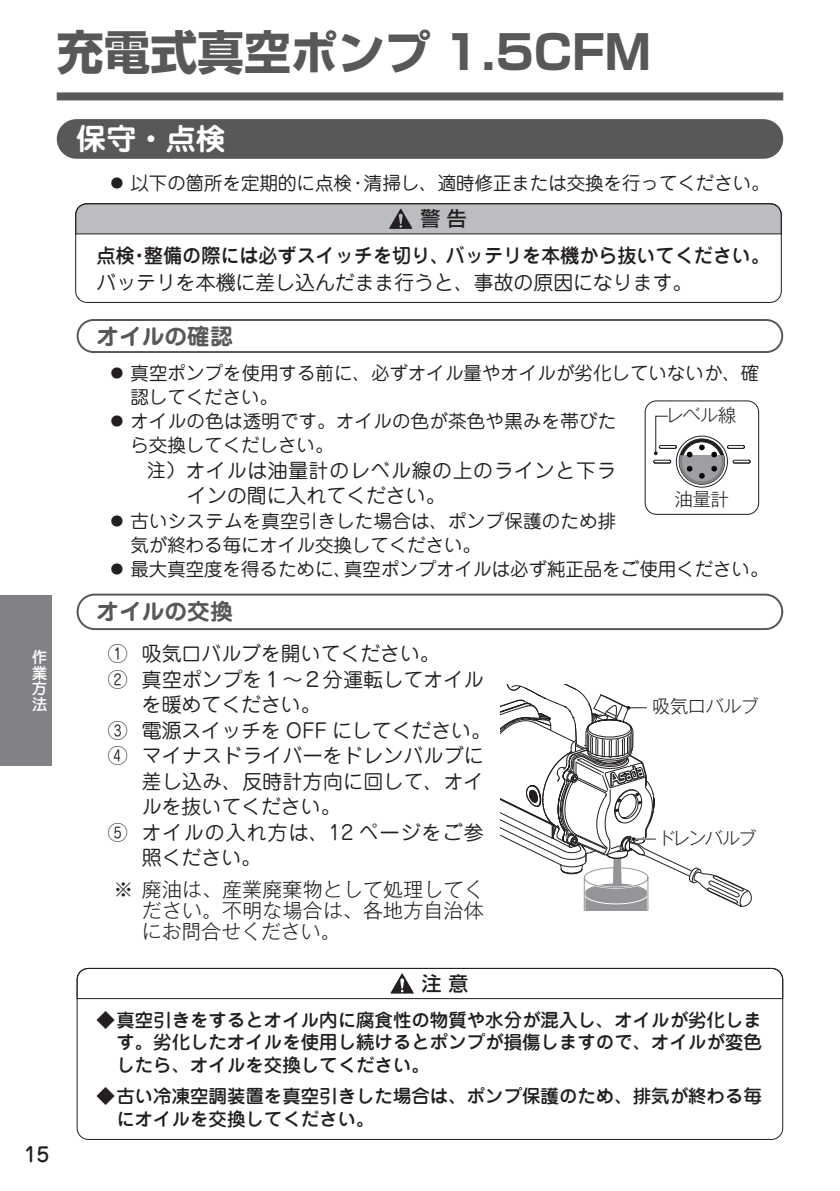
<style>
.page{position:relative;width:840px;height:1191px;background:#fff}
.page>*{position:absolute;margin:0;border:0;box-sizing:border-box;transform-origin:0 0}
.t1{font:700 46.8px "Shin Go Pro";color:#57585a}
.t2{font:700 29.8px "Jun 501 Pro";color:#fff}
.t3{font:700 22.6px "Jun 501 Pro";color:#57585a}
.t4{font:19.8px "Jun 201 Pro";color:#231f20}
.t5{font:300 19.8px/21.2px "Gothic MB101 Pro";letter-spacing:.015em;color:#231f20;text-align:justify}
.t6{font:19.8px/25.6px "Jun 201 Pro";letter-spacing:.035em;color:#231f20}
.t7{font:500 19.8px "Jun 34 Pro";color:#231f20;scale:.96 1}
.t8{font:19.8px "Jun 201 Pro";letter-spacing:.055em;color:#231f20}
.t9{font:500 19.8px "Shin Go Pro";color:#231f20}
.t10{font:500 19.8px "Jun 34 Pro";color:#231f20}
.t11{font:18.4px "Jun 201 Pro";color:#231f20}
.t12{font:500 18.4px/22.6px "Jun 34 Pro";color:#231f20;text-align:justify}
.t13{font:300 18px "Gothic MB101 Pro";letter-spacing:-.02em;color:#231f20}
.t14{font:500 15.6px/15.6px "Jun 34 Pro";color:#fff;text-align:justify}
.s1{font-family:"Jun 101 Pro";font-weight:300}
.s2{font-size:18.4px}
</style>
<div class="page">
<div style="left:57px;top:92px;width:725px;height:8px;background:#57585a"></div>
<div style="left:0;top:595px;width:51px;height:170px;background:#808285"></div>
<div style="left:57px;top:119px;width:725px;height:40px;background:#57585a;border-radius:20px"></div>
<div style="left:77px;top:319px;width:705px;height:34px;border:2px solid #57585a;border-radius:16px"></div>
<svg style="left:76px;top:203px;width:705px;height:32px;background:#b6b7ba"></svg>
<div style="left:75px;top:203px;width:706px;height:100px;border:1px solid #231f20;border-radius:11px"></div>
<div style="left:77px;top:593px;width:705px;height:37px;border:2px solid #57585a;border-radius:17px"></div>
<svg style="left:76px;top:967px;width:707px;height:32px"></svg>
<div style="left:77px;top:968px;width:705px;height:172px;border:1px solid #231f20;border-radius:11px"></div>
<svg style="left:500px;top:684px;width:252px;height:227px"></svg>
<div style="left:644px;top:400px;width:114px;height:115px;border:1px solid #231f20;border-radius:11px"></div>
<svg style="left:653px;top:415px;width:97px;height:72px"></svg>
<h1 class="t1" style="left:57px;top:15px;width:595px">充電式真空ポンプ 1.5CFM</h1>
<p class="t14" style="left:32px;top:648px;width:16px">作業方法</p>
<p class="t10" style="left:24px;top:1138px;width:27px">15</p>
<h2 class="t2" style="left:77px;top:115px;width:150px">保守・点検</h2>
<p class="t11" style="left:108px;top:168px;width:663px"><span class="s1">⿟</span> 以下の箇所を定期的に点検・清掃し、適時修正または交換を行ってください。</p>
<p class="t9" style="left:420px;top:203px;width:48px">警 告</p>
<p class="t7" style="left:96px;top:240px;width:702px">点検・整備の際には必ずスイッチを切り、バッテリを本機から抜いてください。</p>
<p class="t4" style="left:96px;top:267px;width:597px">バッテリを本機に差し込んだまま行うと、事故の原因になります。</p>
<p class="t3" style="left:96px;top:318px;width:138px">オイルの確認</p>
<p class="t11" style="left:108px;top:358px;width:652px"><span class="s1">⿟</span> 真空ポンプを使用する前に、必ずオイル量やオイルが劣化していないか、確</p>
<p class="t11" style="left:130px;top:383px;width:149px">認してください。</p>
<p class="t11" style="left:108px;top:407px;width:509px"><span class="s1">⿟</span> オイルの色は透明です。オイルの色が茶色や黒みを帯びた</p>
<p class="t11" style="left:130px;top:431px;width:204px">ら交換してくだしさい。</p>
<p class="t6" style="left:187px;top:455px;width:430px;text-indent:-40px"><span class="s2">注）</span>オイルは油量計のレベル線の上のラインと下ラインの間に入れてください。</p>
<p class="t11" style="left:108px;top:506px;width:509px"><span class="s1">⿟</span> 古いシステムを真空引きした場合は、ポンプ保護のため排</p>
<p class="t11" style="left:130px;top:530px;width:352px">気が終わる毎にオイル交換してください。</p>
<p class="t11" style="left:108px;top:554px;width:661px"><span class="s1">⿟</span> 最大真空度を得るために、真空ポンプオイルは必ず純正品をご使用ください。</p>
<p class="t13" style="left:665px;top:400px;width:72px">レベル線</p>
<p class="t13" style="left:674px;top:485px;width:55px">油量計</p>
<p class="t3" style="left:96px;top:594px;width:138px">オイルの交換</p>
<p class="t4" style="left:108px;top:638px;width:333px">① 吸気口バルブを開いてください。</p>
<p class="t4" style="left:108px;top:663px;width:377px">② 真空ポンプを１～２分運転してオイル</p>
<p class="t4" style="left:142px;top:689px;width:180px">を暖めてください。</p>
<p class="t4" style="left:108px;top:714px;width:384px">③ 電源スイッチを OFF にしてください。</p>
<p class="t4" style="left:108px;top:740px;width:377px">④ マイナスドライバーをドレンバルブに</p>
<p class="t4" style="left:142px;top:765px;width:343px">差し込み、反時計方向に回して、オイ</p>
<p class="t4" style="left:142px;top:791px;width:200px">ルを抜いてください。</p>
<p class="t8" style="left:108px;top:816px;width:377px">⑤ オイルの入れ方は、12 ページをご参</p>
<p class="t4" style="left:142px;top:842px;width:121px">照ください。</p>
<p class="t5" style="left:142px;top:875px;width:343px;text-indent:-28px">※ 廃油は、産業廃棄物として処理してください。不明な場合は、各地方自治体にお問合せください。</p>
<p class="t13" style="left:652px;top:691px;width:108px">吸気口バルブ</p>
<p class="t13" style="left:657px;top:823px;width:101px">ドレンバルブ</p>
<p class="t9" style="left:421px;top:967px;width:48px">注 意</p>
<p class="t12" style="left:116px;top:1006px;width:646px;text-indent:-20px">◆真空引きをするとオイル内に腐食性の物質や水分が混入し、オイルが劣化します。劣化したオイルを使用し続けるとポンプが損傷しますので、オイルが変色したら、オイルを交換してください。</p>
<p class="t12" style="left:116px;top:1083px;width:646px;text-indent:-20px">◆古い冷凍空調装置を真空引きした場合は、ポンプ保護のため、排気が終わる毎にオイルを交換してください。</p>
</div>
